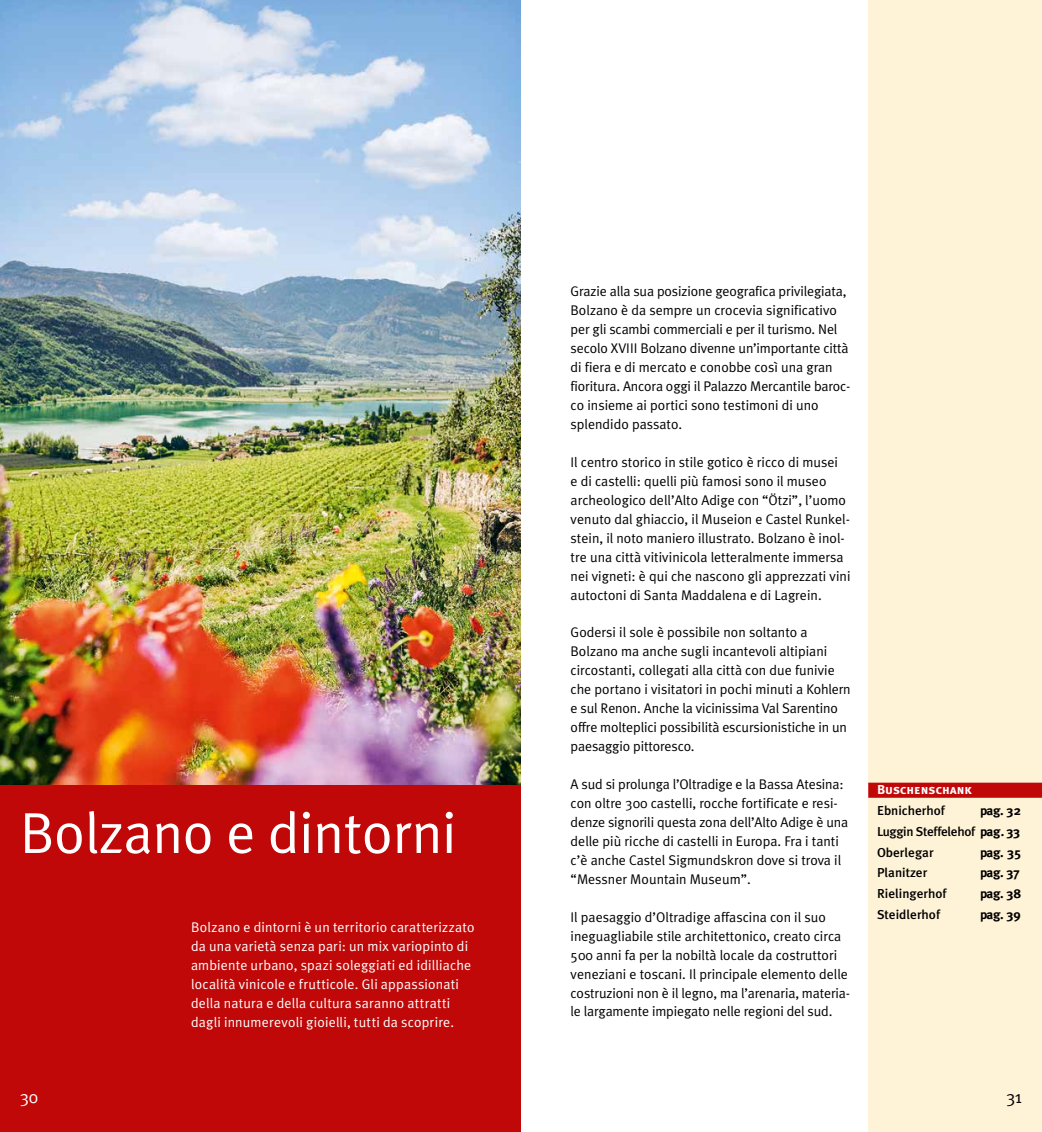
<style>
.page{position:relative;width:1042px;height:1132px;background:#fff}
.page>*{position:absolute;margin:0;border:0;box-sizing:border-box;transform-origin:0 0}
.t1{font:57.75px "Meta Plus Normal";letter-spacing:-.005em;color:#fff}
.t2{font:17.5px "Meta Plus Normal";color:#fff}
.t3{font:17.5px "Meta Plus Normal";color:#000}
.t4{font:14px/18.9px "Meta Plus Normal";color:#000}
.t5{font:14px/18.9px "Meta Plus Normal";letter-spacing:.015em;color:#fff}
.t6{font:500 12.95px/20.7px "Meta Plus";color:#000;text-align:justify}
.t7{font:700 12.95px "Meta Plus";letter-spacing:-.025em;color:#000}
.t8{font:12.95px "Meta Plus Bold Caps";color:#fff}
.s1{font-weight:700}
</style>
<div class="page">
<div style="left:0;top:0;width:521px;height:1131px;background:#c00808"></div>
<div style="left:868px;top:0;width:174px;height:1131px;background:#fff3d7"></div>
<div style="left:868px;top:782px;width:174px;height:15px;background:#c00808"></div>
<img style="left:0;top:0;width:521px;height:784px">
<h1 class="t1" style="left:20px;top:799px;width:438px">Bolzano e dintorni</h1>
<p class="t5" style="left:191px;top:917px;width:285px">Bolzano e dintorni è un territorio caratterizzato da una varietà senza pari: un mix variopinto di ambiente urbano, spazi soleggiati ed idilliache località vinicole e frutticole. Gli appassionati della natura e della cultura saranno attratti dagli innumerevoli gioielli, tutti da scoprire.</p>
<p class="t4" style="left:570px;top:282px;width:281px">Grazie alla sua posizione geografica privilegiata, Bolzano è da sempre un crocevia significativo per gli scambi commerciali e per il turismo. Nel secolo XVIII Bolzano divenne un’importante città di fiera e di mercato e conobbe così una gran fioritura. Ancora oggi il Palazzo Mercantile baroc&shy;co insieme ai portici sono testimoni di uno splendido passato.</p>
<p class="t4" style="left:570px;top:452px;width:281px">Il centro storico in stile gotico è ricco di musei<br>e di castelli: quelli più famosi sono il museo archeologico dell’Alto Adige con “Ötzi”, l’uomo venuto dal ghiaccio, il Museion e Castel Runkel&shy;stein, il noto maniero illustrato. Bolzano è inol&shy;tre una città vitivinicola letteralmente immersa nei vigneti: è qui che nascono gli apprezzati vini autoctoni di Santa Maddalena e di Lagrein.</p>
<p class="t4" style="left:570px;top:622px;width:282px">Godersi il sole è possibile non soltanto a Bolzano ma anche sugli incantevoli altipiani circostanti, collegati alla città con due funivie che portano i visitatori in pochi minuti a Kohlern e sul Renon. Anche la vicinissima Val Sarentino offre molteplici possibilità escursionistiche in un paesaggio pittoresco.</p>
<p class="t4" style="left:570px;top:774px;width:279px">A sud si prolunga l’Oltradige e la Bassa Atesina: con oltre 300 castelli, rocche fortificate e resi&shy;denze signorili questa zona dell’Alto Adige è una delle più ricche di castelli in Europa. Fra i tanti c’è anche Castel Sigmundskron dove si trova il “Messner Mountain Museum”.</p>
<p class="t4" style="left:570px;top:906px;width:281px">Il paesaggio d’Oltradige affascina con il suo ineguagliabile stile architettonico, creato circa 500 anni fa per la nobiltà locale da costruttori veneziani e toscani. Il principale elemento delle costruzioni non è il legno, ma l’arenaria, materia&shy;le largamente impiegato nelle regioni del sud.</p>
<p class="t8" style="left:877px;top:782px;width:96px">Buschenschank</p>
<p class="t6" style="left:877px;top:800px;width:69px">Ebnicherhof</p>
<p class="t6" style="left:877px;top:800px;width:145px;text-indent:103px"><span class="s1">pag. 32<br></span>Luggin Steffelehof <span class="s1">pag. 33<br></span>Oberlegar</p>
<p class="t7" style="left:980px;top:844px;width:42px">pag. 35</p>
<p class="t6" style="left:877px;top:862px;width:52px">Planitzer</p>
<p class="t7" style="left:980px;top:865px;width:41px">pag. 37</p>
<p class="t6" style="left:877px;top:882px;width:71px">Rielingerhof</p>
<p class="t7" style="left:980px;top:885px;width:43px">pag. 38</p>
<p class="t6" style="left:877px;top:903px;width:65px">Steidlerhof</p>
<p class="t7" style="left:980px;top:906px;width:42px">pag. 39</p>
<p class="t2" style="left:20px;top:1086px;width:20px">30</p>
<p class="t3" style="left:1006px;top:1086px;width:18px">31</p>
</div>
